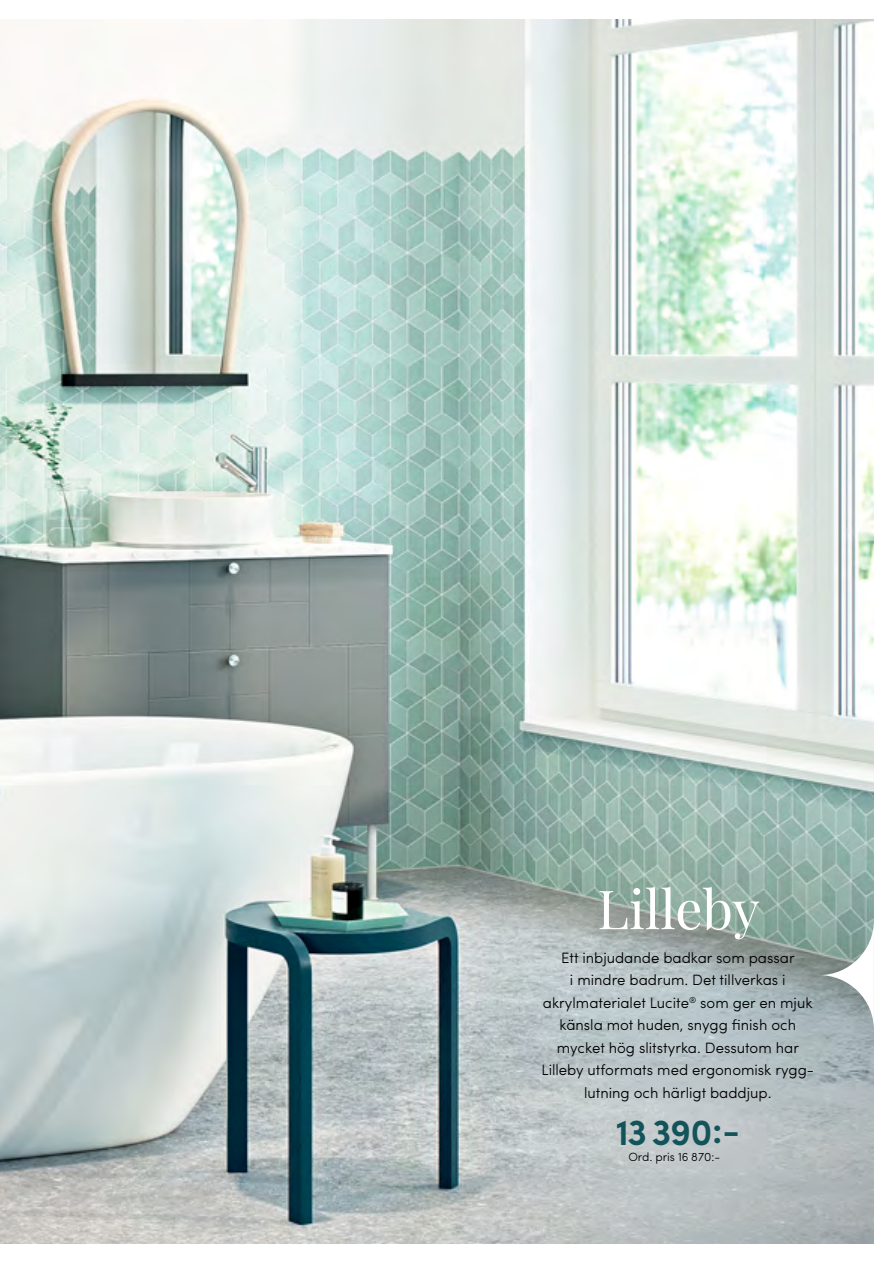
<style>
.page{position:relative;width:893px;height:1263px;background:#fff}
.page>*{position:absolute;margin:0;border:0;box-sizing:border-box;transform-origin:0 0}
.t1{font:54px "Playfair Display";color:#fff}
.t2{font:600 36.75px "Sofia Pro";color:#13545a}
.t3{font:300 15px/22.5px "Sofia Pro";color:#000;text-align:center}
.t4{font:300 12px "Sofia Pro";color:#000}
</style>
<div class="page">
<img style="left:0;top:19px;width:874px;height:1225px">
<svg style="left:819px;top:920px;width:55px;height:110px"></svg>
<h1 class="t1" style="left:597px;top:875px;width:164px">Lilleby</h1>
<p class="t3" style="left:541px;top:945px;width:274px">Ett inbjudande badkar som passar<br>i mindre badrum. Det tillverkas i akrylmaterialet Lucite<sup>®</sup> som ger en mjuk känsla mot huden, snygg finish och mycket hög slitstyrka. Dessutom har Lilleby utformats med ergonomisk rygg&shy;lutning och härligt baddjup.</p>
<h2 class="t2" style="left:616px;top:1104px;width:126px">13 390:-</h2>
<p class="t4" style="left:628px;top:1148px;width:94px">Ord. pris 16 870:-</p>
</div>
